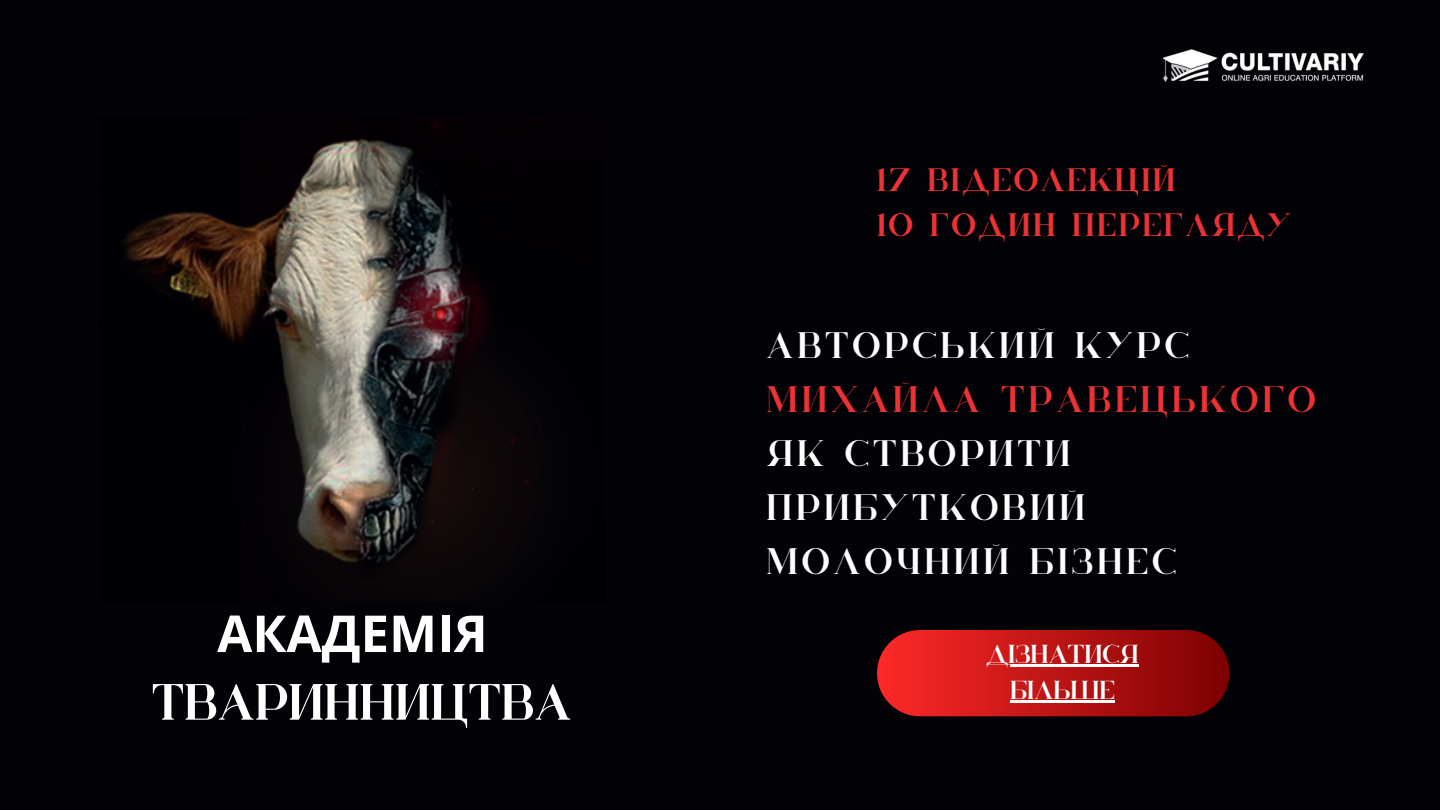
<style>
.page{position:relative;width:1440px;height:810px;background:#030206}
.page>*{position:absolute;margin:0;border:0;box-sizing:border-box;transform-origin:0 0}
.t1{font:700 50.9px "Huova";color:#fff}
.t2{font:700 50.9px "Open Sans";color:#fff}
.t3{font:36.8px/54px "Huova";letter-spacing:.105em;color:#fff}
.t4{font:36.8px "Huova";letter-spacing:.105em;color:#eb3235}
.t5{font:700 32.4px "Huova";letter-spacing:.075em;color:#eb3235}
.t6{font:26px "Huova";color:#fff}
</style>
<div class="page">
<img style="left:123px;top:118px;width:456px;height:446px">
<div style="left:877px;top:630px;width:352px;height:86px;background:linear-gradient(to right,#ff2c2c,#7e0606);border-radius:43px"></div>
<hr style="left:986px;top:665px;width:153px;height:2px;background:#fff">
<hr style="left:1010px;top:701px;width:105px;height:2px;background:#fff">
<img style="left:1164px;top:49px;width:199px;height:32px">
<p class="t2" style="left:217px;top:598px;width:272px">АКАДЕМІЯ</p>
<p class="t1" style="left:152px;top:680px;width:422px">ТВАРИННИЦТВА</p>
<p class="t5" style="left:877px;top:166px;width:300px">17 відеолекцій</p>
<p class="t5" style="left:877px;top:211px;width:415px">10 годин перегляду</p>
<p class="t3" style="left:767px;top:318px;width:424px">АВТОРСЬКИЙ КУРС</p>
<p class="t4" style="left:767px;top:383px;width:551px">МИХАЙЛА ТРАВЕЦЬКОГО</p>
<p class="t3" style="left:767px;top:426px;width:320px">ЯК СТВОРИТИ<br>ПРИБУТКОВИЙ</p>
<p class="t3" style="left:767px;top:534px;width:411px">МОЛОЧНИЙ БІЗНЕС</p>
<p class="t6" style="left:986px;top:643px;width:154px">ДІЗНАТИСЯ</p>
<p class="t6" style="left:1010px;top:679px;width:106px">БІЛЬШЕ</p>
</div>
